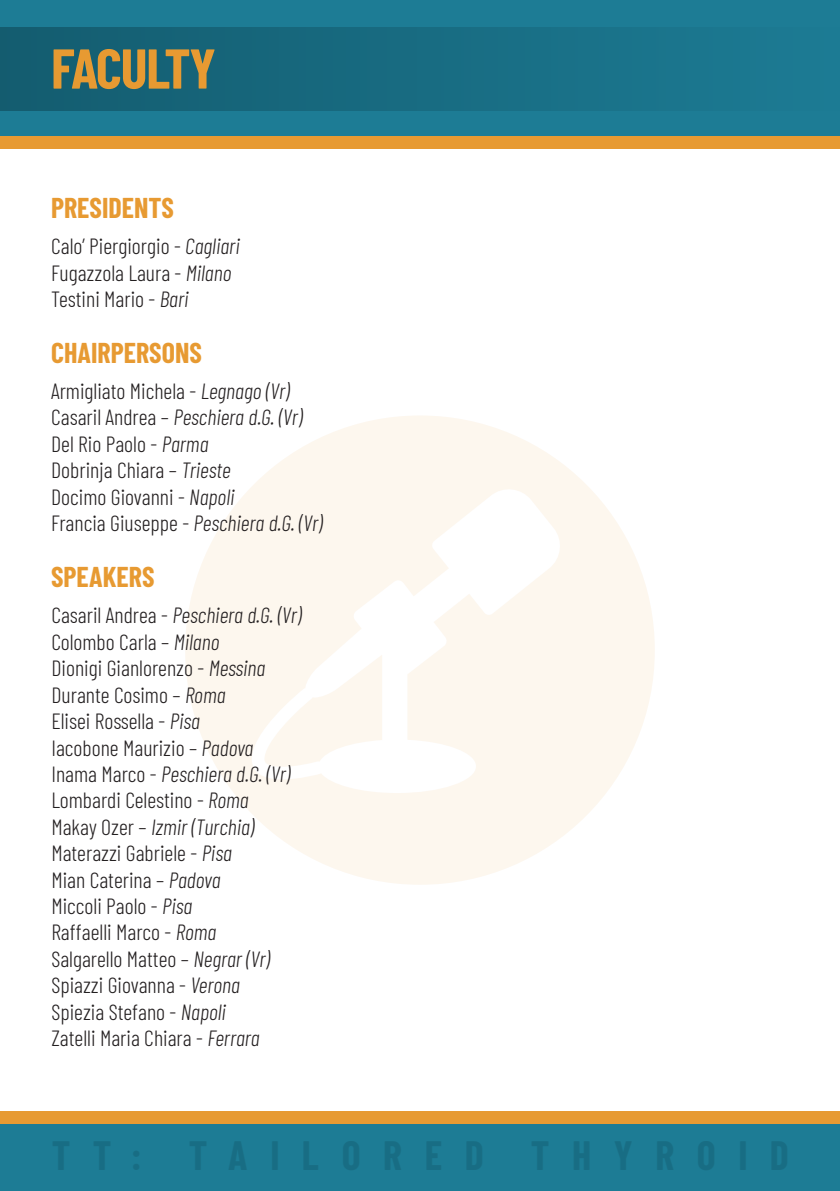
<style>
.page{position:relative;width:840px;height:1191px;background:#fff}
.page>*{position:absolute;margin:0;border:0;box-sizing:border-box;transform-origin:0 0}
.t1{font:700 56px "Barlow Condensed";letter-spacing:-.03em;color:#e79a32}
.t2{font:700 28px "Barlow Condensed";color:#e79a32}
.t3{font:300 22px "Barlow Condensed";color:#231f20}
.t4{font:italic 300 22px "Barlow Condensed";color:#231f20}
.s1{font-style:italic}
.s2{font-style:normal}
</style>
<div class="page">
<div style="left:185px;top:415px;width:469px;height:469px;background:#fdf7ee;border-radius:50%"></div>
<svg style="left:252px;top:489px;width:308px;height:304px"></svg>
<div style="left:0;top:0;width:839px;height:137px;background:#1d7c95"></div>
<div style="left:0;top:27px;width:839px;height:84px;background:linear-gradient(to right,#145c6f,#1c7b94)"></div>
<div style="left:0;top:137px;width:839px;height:12px;background:#e79a32"></div>
<div style="left:0;top:1111px;width:839px;height:80px;background:#1d7c95"></div>
<div style="left:0;top:1111px;width:839px;height:12px;background:#e79a32"></div>
<p class="t1" style="left:51px;top:29px;width:166px">FACULTY</p>
<p class="t2" style="left:51px;top:188px;width:124px">PRESIDENTS</p>
<p class="t3" style="left:51px;top:231px;width:190px">Calo’ Piergiorgio - <span class="s1">Cagliari</span></p>
<p class="t3" style="left:51px;top:257px;width:182px">Fugazzola Laura - <span class="s1">Milano</span></p>
<p class="t3" style="left:51px;top:283px;width:139px">Testini Mario - <span class="s1">Bari</span></p>
<p class="t2" style="left:51px;top:333px;width:152px">CHAIRPERSONS</p>
<p class="t3" style="left:51px;top:375px;width:239px">Armigliato Michela - <span class="s1">Legnago (Vr)</span></p>
<p class="t4" style="left:51px;top:401px;width:252px"><span class="s2">Casaril Andrea –</span> Peschiera d.G. (Vr)</p>
<p class="t3" style="left:51px;top:428px;width:159px">Del Rio Paolo - <span class="s1">Parma</span></p>
<p class="t3" style="left:51px;top:454px;width:181px">Dobrinja Chiara – <span class="s1">Trieste</span></p>
<p class="t3" style="left:51px;top:481px;width:185px">Docimo Giovanni - <span class="s1">Napoli</span></p>
<p class="t4" style="left:51px;top:507px;width:273px"><span class="s2">Francia Giuseppe -</span> Peschiera d.G. (Vr)</p>
<p class="t2" style="left:51px;top:557px;width:105px">SPEAKERS</p>
<p class="t4" style="left:51px;top:600px;width:251px"><span class="s2">Casaril Andrea -</span> Peschiera d.G. (Vr)</p>
<p class="t3" style="left:51px;top:626px;width:169px">Colombo Carla – <span class="s1">Milano</span></p>
<p class="t3" style="left:51px;top:652px;width:215px">Dionigi Gianlorenzo - <span class="s1">Messina</span></p>
<p class="t3" style="left:51px;top:679px;width:176px">Durante Cosimo – <span class="s1">Roma</span></p>
<p class="t3" style="left:51px;top:705px;width:150px">Elisei Rossella - <span class="s1">Pisa</span></p>
<p class="t3" style="left:51px;top:732px;width:203px">Iacobone Maurizio – <span class="s1">Padova</span></p>
<p class="t4" style="left:51px;top:758px;width:240px"><span class="s2">Inama Marco -</span> Peschiera d.G. (Vr)</p>
<p class="t3" style="left:51px;top:784px;width:199px">Lombardi Celestino - <span class="s1">Roma</span></p>
<p class="t4" style="left:51px;top:811px;width:204px"><span class="s2">Makay Ozer –</span> Izmir (Turchia)</p>
<p class="t3" style="left:51px;top:837px;width:182px">Materazzi Gabriele - <span class="s1">Pisa</span></p>
<p class="t3" style="left:51px;top:864px;width:171px">Mian Caterina – <span class="s1">Padova</span></p>
<p class="t3" style="left:51px;top:890px;width:142px">Miccoli Paolo - <span class="s1">Pisa</span></p>
<p class="t3" style="left:51px;top:916px;width:166px">Raffaelli Marco - <span class="s1">Roma</span></p>
<p class="t3" style="left:51px;top:943px;width:220px">Salgarello Matteo – <span class="s1">Negrar (Vr)</span></p>
<p class="t3" style="left:51px;top:969px;width:190px">Spiazzi Giovanna - <span class="s1">Verona</span></p>
<p class="t3" style="left:51px;top:996px;width:176px">Spiezia Stefano - <span class="s1">Napoli</span></p>
<p class="t3" style="left:51px;top:1022px;width:210px">Zatelli Maria Chiara - <span class="s1">Ferrara</span></p>
</div>
